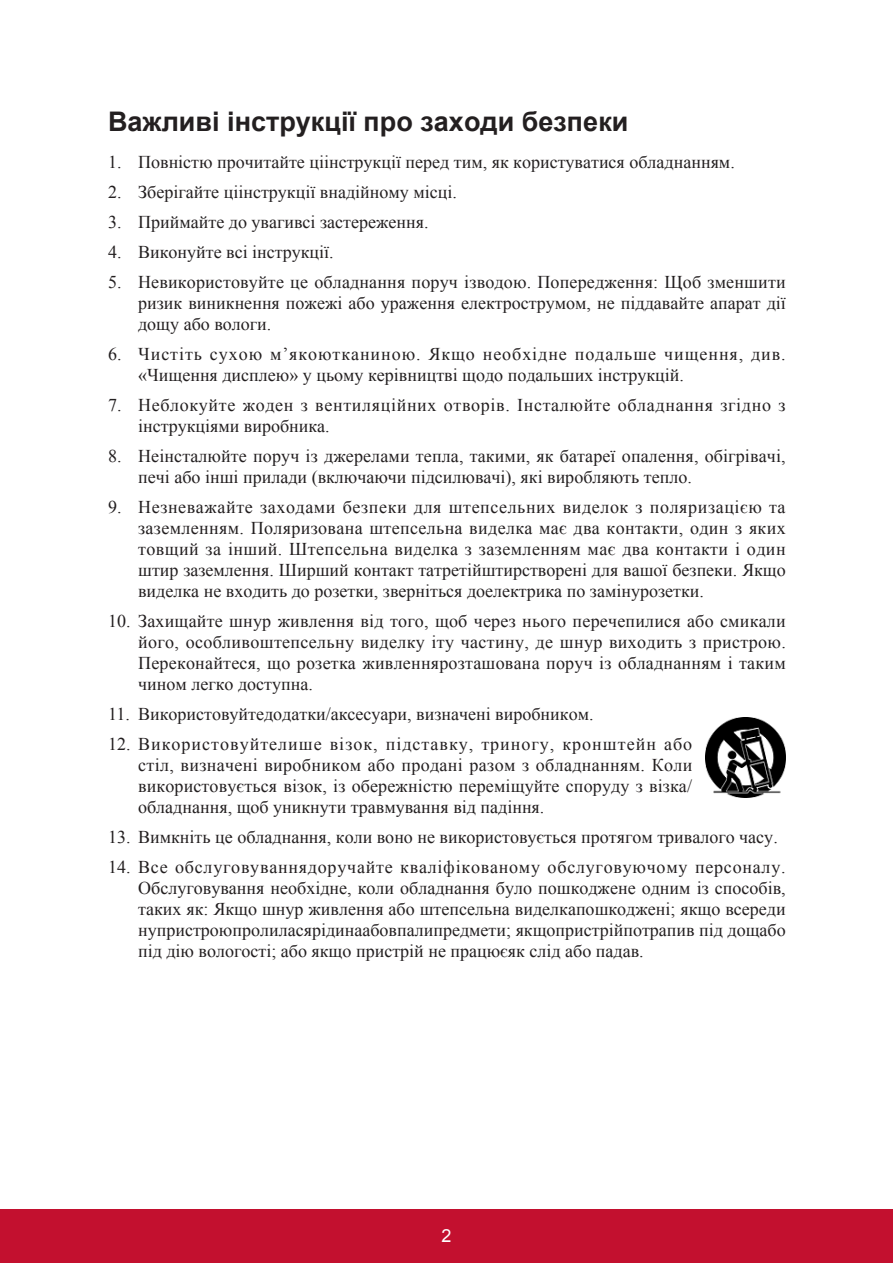
<style>
.page{position:relative;width:893px;height:1263px;background:#fff}
.page>*{position:absolute;margin:0;border:0;box-sizing:border-box;transform-origin:0 0}
.t1{font:700 27px "Arial";color:#231f20}
.t2{font:18px/21px "Times New Roman";color:#231f20;text-align:justify}
.t3{font:18px/21px "Times New Roman";letter-spacing:.05em;color:#231f20}
.t4{font:18px/21px "Times New Roman";letter-spacing:.035em;color:#231f20}
.t5{font:18px "Arial";color:#fff}
</style>
<div class="page">
<div style="left:0;top:1210px;width:892px;height:53px;background:#c3102f"></div>
<img style="left:705px;top:717px;width:80px;height:80px">
<h1 class="t1" style="left:108px;top:104px;width:521px">Важливі інструкції про заходи безпеки</h1>
<p class="t2" style="left:108px;top:151px;width:628px">1. Повністю прочитайте ціінструкції перед тим, як користуватися обладнанням.</p>
<p class="t2" style="left:108px;top:181px;width:350px">2. Зберігайте ціінструкції внадійному місці.</p>
<p class="t2" style="left:108px;top:211px;width:322px">3. Приймайте до увагивсі застереження.</p>
<p class="t2" style="left:108px;top:241px;width:227px">4. Виконуйте всі інструкції.</p>
<p class="t2" style="left:138px;top:271px;width:649px;text-indent:-30px">5. Невикористовуйте це обладнання поруч ізводою. Попередження: Щоб зменшити ризик виникнення пожежі або ураження електрострумом, не піддавайте апарат дії дощу або вологи.</p>
<p class="t3" style="left:138px;top:343px;width:648px;text-indent:-30px">6. Чистіть сухою м’якоютканиною. Якщо необхідне подальше чищення, див. «Чищення дисплею» у цьому керівництві щодо подальших інструкцій.</p>
<p class="t4" style="left:138px;top:394px;width:648px;text-indent:-30px">7. Неблокуйте жоден з вентиляційних отворів. Інсталюйте обладнання згідно з інструкціями виробника.</p>
<p class="t2" style="left:138px;top:445px;width:648px;text-indent:-30px">8. Неінсталюйте поруч із джерелами тепла, такими, як батареї опалення, обігрівачі, печі або інші прилади (включаючи підсилювачі), які виробляють тепло.</p>
<p class="t2" style="left:138px;top:496px;width:648px;text-indent:-30px">9. Незневажайте заходами безпеки для штепсельних виделок з поляризацією та заземленням. Поляризована штепсельна виделка має два контакти, один з яких товщий за інший. Штепсельна виделка з заземленням має два контакти і один штир заземлення. Ширший контакт татретійштирстворені для вашої безпеки. Якщо виделка не входить до розетки, зверніться доелектрика по замінурозетки.</p>
<p class="t2" style="left:138px;top:610px;width:649px;text-indent:-30px">10. Захищайте шнур живлення від того, щоб через нього перечепилися або смикали його, особливоштепсельну виделку іту частину, де шнур виходить з пристрою.<br>Переконайтеся, що розетка живленнярозташована поруч із обладнанням і таким чином легко доступна.</p>
<p class="t2" style="left:108px;top:703px;width:486px">11. Використовуйтедодатки/аксесуари, визначені виробником.</p>
<p class="t2" style="left:138px;top:733px;width:555px;text-indent:-30px">12. Використовуйтелише візок, підставку, триногу, кронштейн або стіл, визначені виробником або продані разом з обладнанням. Коли використовується візок, із обережністю переміщуйте споруду з візка/ обладнання, щоб уникнути травмування від падіння.</p>
<p class="t2" style="left:108px;top:826px;width:671px">13. Вимкніть це обладнання, коли воно не використовується протягом тривалого часу.</p>
<p class="t2" style="left:138px;top:856px;width:649px;text-indent:-30px">14. Все обслуговуваннядоручайте кваліфікованому обслуговуючому персоналу.<br>Обслуговування необхідне, коли обладнання було пошкоджене одним із способів, таких як: Якщо шнур живлення або штепсельна виделкапошкоджені; якщо всереди нупристроюпролиласярідинаабовпалипредмети; якщопристрійпотрапив під дощабо під дію вологості; або якщо пристрій не працюєяк слід або падав.</p>
<p class="t5" style="left:441px;top:1223px;width:12px">2</p>
</div>
